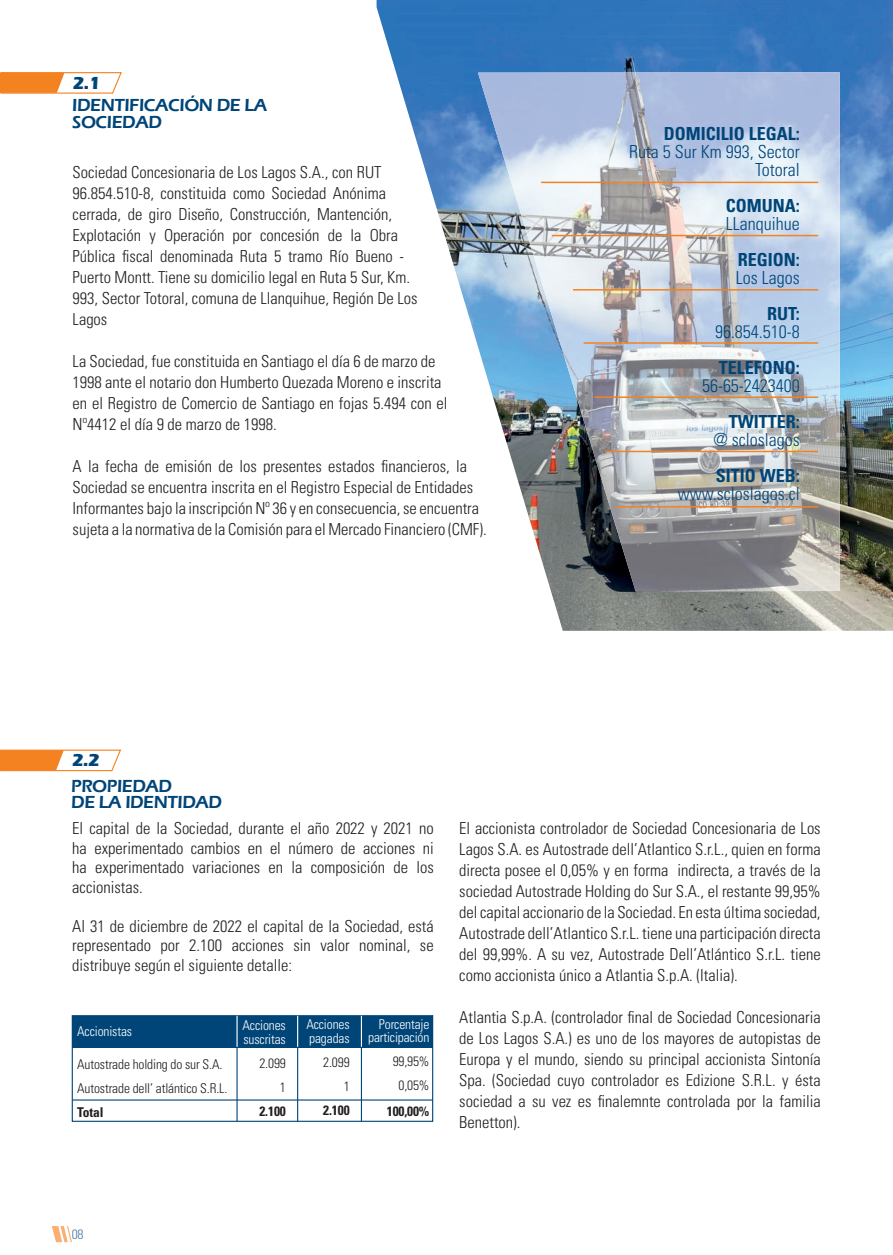
<style>
.page{position:relative;width:893px;height:1255px;background:#fff}
.page>*{position:absolute;margin:0;border:0;box-sizing:border-box;transform-origin:0 0}
.t1{font:300 condensed 18px/18px "Univers LT Std";color:#004578;text-align:right}
.t2{font:700 condensed 18px "Univers LT Std";color:#004578}
.t3{font:600 18px/16.5px "Eras ITC";letter-spacing:-.025em;color:#004578}
.t4{font:700 18px "Eras ITC";color:#004578}
.t5{font:300 condensed 16.5px/21px "Univers LT Std";color:#231f20;text-align:justify}
.t6{font:300 condensed 13.5px/24px "Univers LT Std";letter-spacing:-.01em;color:#231f20;text-align:right}
.t7{font:300 condensed 13.5px/13.5px "Univers LT Std";letter-spacing:-.01em;color:#fff}
.t8{font:700 condensed 13.5px "Univers LT Std";letter-spacing:-.01em;color:#231f20}
.t9{font:300 condensed 13.5px "Univers LT Std";color:#4e79a5}
</style>
<div class="page">
<img style="left:377px;top:0;width:516px;height:630px">
<img style="left:478px;top:72px;width:362px;height:519px">
<hr style="left:541px;top:182px;width:277px;height:1px;background:#f58220">
<hr style="left:552px;top:235px;width:266px;height:1px;background:#f58220">
<hr style="left:573px;top:289px;width:245px;height:1px;background:#f58220">
<hr style="left:584px;top:342px;width:234px;height:2px;background:#f58220">
<hr style="left:594px;top:396px;width:224px;height:2px;background:#f58220">
<hr style="left:605px;top:450px;width:213px;height:2px;background:#f58220">
<hr style="left:615px;top:506px;width:203px;height:1px;background:#f58220">
<svg style="left:737px;top:432px;width:11px;height:10px"></svg>
<svg style="left:0;top:749px;width:121px;height:22px"></svg>
<svg style="left:0;top:72px;width:122px;height:22px"></svg>
<div style="left:72px;top:1015px;width:361px;height:32px;background:#004578"></div>
<div style="left:72px;top:1015px;width:361px;height:106px;border:1px solid #004578"></div>
<hr style="left:236px;top:1015px;width:2px;height:106px;background:#004578">
<hr style="left:297px;top:1015px;width:1px;height:106px;background:#004578">
<hr style="left:361px;top:1015px;width:1px;height:106px;background:#004578">
<hr style="left:72px;top:1099px;width:361px;height:1px;background:#004578">
<hr style="left:236px;top:1015px;width:2px;height:31px;background:#fff">
<hr style="left:297px;top:1015px;width:1px;height:31px;background:#fff">
<hr style="left:361px;top:1015px;width:1px;height:31px;background:#fff">
<svg style="left:52px;top:1226px;width:20px;height:16px"></svg>
<p class="t4" style="left:73px;top:72px;width:29px">2.1</p>
<p class="t3" style="left:72px;top:97px;width:196px">IDENTIFICACIÓN DE LA<br>SOCIEDAD</p>
<p class="t5" style="left:73px;top:161px;width:347px;text-align:left">Sociedad Concesionaria de Los Lagos S.A., con RUT 96.854.510-8, constituida como Sociedad Anónima cerrada, de giro Diseño, Construcción, Mantención, Explotación y Operación por concesión de la Obra Pública fiscal denominada Ruta 5 tramo Río Bueno - Puerto Montt. Tiene su domicilio legal en Ruta 5 Sur, Km.<br>993, Sector Totoral, comuna de Llanquihue, Región De Los Lagos</p>
<p class="t5" style="left:73px;top:350px;width:377px;text-align:left">La Sociedad, fue constituida en Santiago el día 6 de marzo de 1998 ante el notario don Humberto Quezada Moreno e inscrita en el Registro de Comercio de Santiago en fojas 5.494 con el Nº4412 el día 9 de marzo de 1998.</p>
<p class="t5" style="left:73px;top:455px;width:416px;text-align:left">A la fecha de emisión de los presentes estados financieros, la Sociedad se encuentra inscrita en el Registro Especial de Entidades Informantes bajo la inscripción Nº 36 y en consecuencia, se encuentra sujeta a la normativa de la Comisión para el Mercado Financiero (CMF).</p>
<p class="t4" style="left:72px;top:750px;width:29px">2.2</p>
<p class="t3" style="left:71px;top:777px;width:152px">PROPIEDAD<br>DE LA IDENTIDAD</p>
<p class="t2" style="left:664px;top:122px;width:137px">DOMICILIO LEGAL:</p>
<p class="t1" style="left:629px;top:142px;width:172px">Ruta 5 Sur Km 993, Sector<br>Totoral</p>
<p class="t2" style="left:726px;top:194px;width:75px">COMUNA:</p>
<p class="t1" style="left:726px;top:214px;width:75px">LLanquihue</p>
<p class="t2" style="left:738px;top:248px;width:64px">REGION:</p>
<p class="t1" style="left:736px;top:268px;width:65px">Los Lagos</p>
<p class="t2" style="left:767px;top:302px;width:34px">RUT:</p>
<p class="t1" style="left:715px;top:322px;width:86px">96.854.510-8</p>
<p class="t2" style="left:719px;top:356px;width:82px">TELEFONO:</p>
<p class="t1" style="left:702px;top:376px;width:99px">56-65-2423400</p>
<p class="t2" style="left:729px;top:410px;width:73px">TWITTER:</p>
<p class="t1" style="left:714px;top:430px;width:88px">@ scloslagos</p>
<p class="t2" style="left:716px;top:464px;width:86px">SITIO WEB:</p>
<p class="t1" style="left:678px;top:484px;width:124px">www.scloslagos.cl</p>
<p class="t5" style="left:72px;top:818px;width:363px;line-height:19.5px">El capital de la Sociedad, durante el año 2022 y 2021 no ha experimentado cambios en el número de acciones ni ha experimentado variaciones en la composición de los accionistas.</p>
<p class="t5" style="left:72px;top:916px;width:363px;line-height:19.5px">Al 31 de diciembre de 2022 el capital de la Sociedad, está representado por 2.100 acciones sin valor nominal, se distribuye según el siguiente detalle:</p>
<p class="t7" style="left:77px;top:1024px;width:56px">Accionistas</p>
<p class="t6" style="left:77px;top:1051px;width:152px;text-align:left">Autostrade holding do sur S.A.<br>Autostrade dell’ atlántico S.R.L.</p>
<p class="t8" style="left:77px;top:1103px;width:28px">Total</p>
<p class="t7" style="left:243px;top:1018px;width:45px">Acciones suscritas</p>
<p class="t6" style="left:259px;top:1050px;width:28px">2.099<br>1</p>
<p class="t8" style="left:259px;top:1102px;width:28px">2.100</p>
<p class="t7" style="left:306px;top:1017px;width:45px">Acciones pagadas</p>
<p class="t6" style="left:323px;top:1050px;width:28px">2.099<br>1</p>
<p class="t8" style="left:323px;top:1101px;width:28px">2.100</p>
<p class="t7" style="left:368px;top:1017px;width:63px;text-align:right">Porcentaje participación</p>
<p class="t6" style="left:393px;top:1049px;width:38px;text-align:center">99,95%<br>0,05%</p>
<p class="t8" style="left:387px;top:1102px;width:44px">100,00%</p>
<p class="t5" style="left:459px;top:817px;width:363px">El accionista controlador de Sociedad Concesionaria de Los Lagos S.A. es Autostrade dell’Atlantico S.r.L., quien en forma directa posee el 0,05% y en forma indirecta, a través de la sociedad Autostrade Holding do Sur S.A., el restante 99,95% del capital accionario de la Sociedad. En esta última sociedad, Autostrade dell’Atlantico S.r.L. tiene una participación directa del 99,99%. A su vez, Autostrade Dell’Atlántico S.r.L. tiene como accionista único a Atlantia S.p.A. (Italia).</p>
<p class="t5" style="left:459px;top:1006px;width:363px">Atlantia S.p.A. (controlador final de Sociedad Concesionaria de Los Lagos S.A.) es uno de los mayores de autopistas de Europa y el mundo, siendo su principal accionista Sintonía Spa. (Sociedad cuyo controlador es Edizione S.R.L. y ésta sociedad a su vez es finalemnte controlada por la familia Benetton).</p>
<p class="t9" style="left:72px;top:1225px;width:13px">08</p>
</div>
